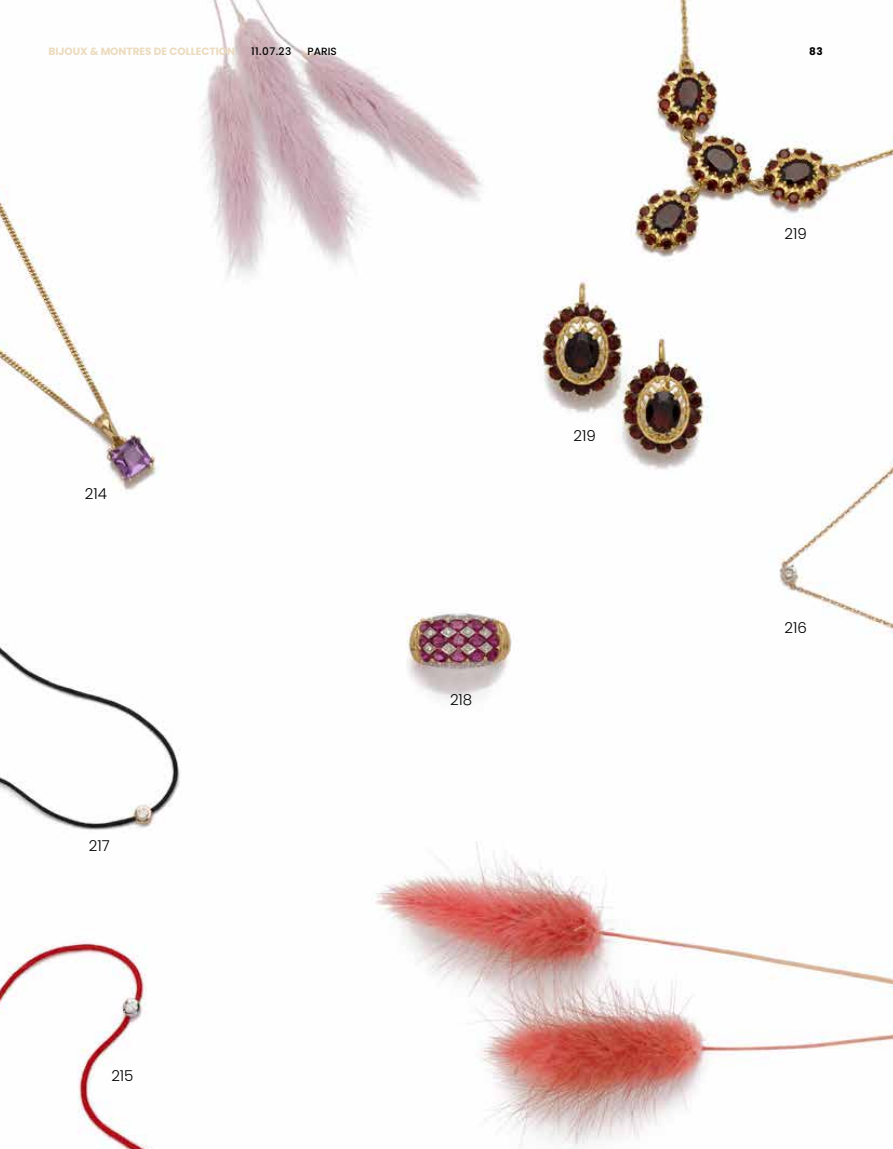
<style>
.page{position:relative;width:893px;height:1149px;background:#fff}
.page>*{position:absolute;margin:0;border:0;box-sizing:border-box;transform-origin:0 0}
.t1{font:300 15px "Poppins";color:#000}
.t2{font:700 10.5px "Poppins";color:#ecdbbd}
.t3{font:500 10.5px "Poppins";color:#000}
.t4{font:700 10.5px "Poppins";color:#000}
</style>
<div class="page">
<img style="left:0;top:0;width:892px;height:1149px">
<p class="t2" style="left:49px;top:45px;width:188px">BIJOUX &amp; MONTRES DE COLLECTION</p>
<p class="t3" style="left:251px;top:45px;width:42px">11.07.23</p>
<p class="t3" style="left:307px;top:45px;width:31px">PARIS</p>
<p class="t4" style="left:809px;top:45px;width:15px">83</p>
<h1 class="t1" style="left:85px;top:485px;width:24px">214</h1>
<h1 class="t1" style="left:89px;top:837px;width:22px">217</h1>
<h1 class="t1" style="left:111px;top:1067px;width:24px">215</h1>
<h1 class="t1" style="left:450px;top:690px;width:24px">218</h1>
<h1 class="t1" style="left:573px;top:427px;width:24px">219</h1>
<h1 class="t1" style="left:784px;top:225px;width:24px">219</h1>
<h1 class="t1" style="left:784px;top:619px;width:24px">216</h1>
</div>
